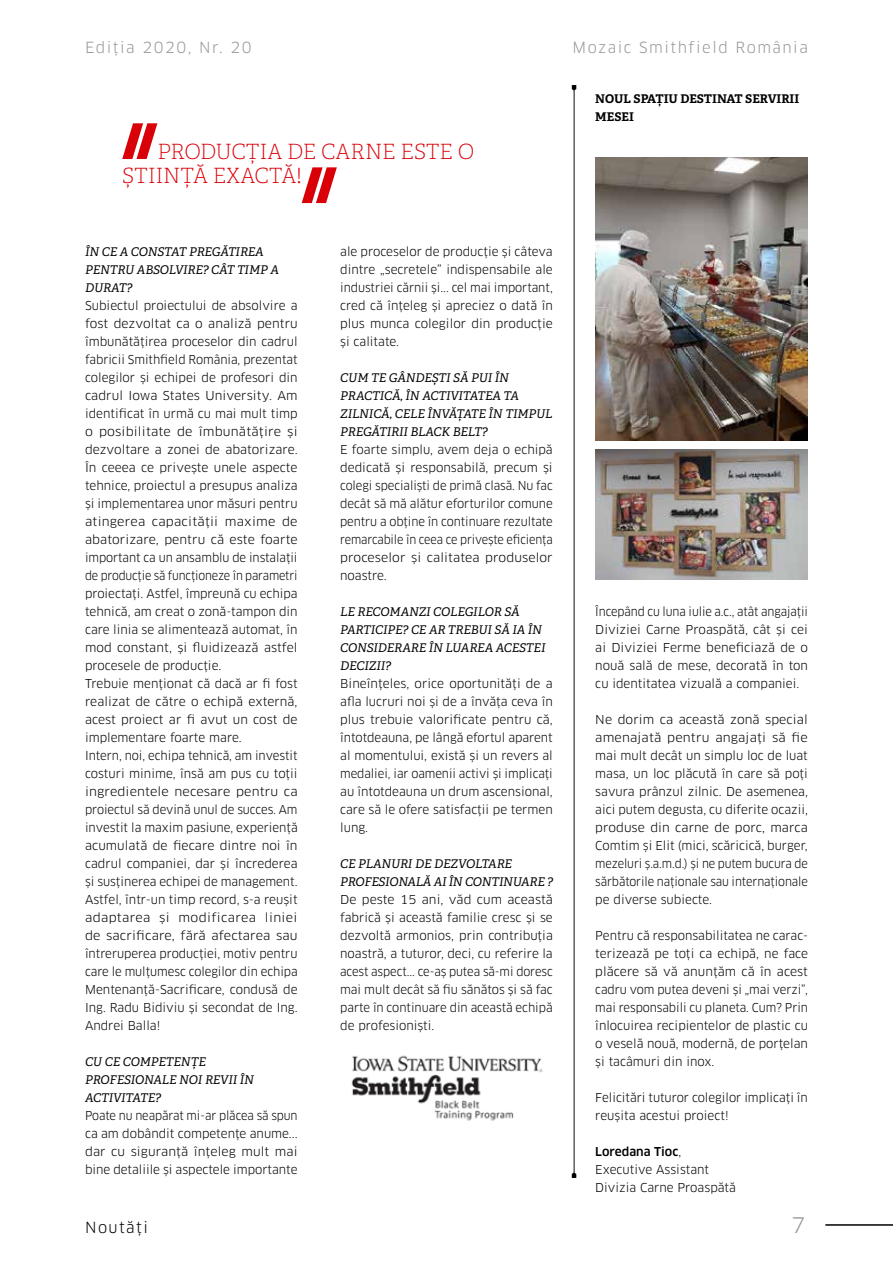
<style>
.page{position:relative;width:893px;height:1263px;background:#fff}
.page>*{position:absolute;margin:0;border:0;box-sizing:border-box;transform-origin:0 0}
.t1{font:21px/24px "Adelle PE Th";color:#d90008}
.t2{font:21px "Clan Pro";color:#98989c}
.t3{font:15px "Clan Pro";letter-spacing:.1em;color:#98989c}
.t4{font:15px "Clan Pro";letter-spacing:.1em;color:#000}
.t5{font:12px/18px "Clan Pro";color:#000;text-align:justify}
.t6{font:12px/18px "Clan Pro";color:#000;text-align:justify;scale:1.05 1}
.t7{font:italic 12px/18px "Adelle PE";color:#000}
.t8{font:12px/18px "Clan Pro";color:#000;text-align:justify;scale:1.04 1}
.t9{font:12px/18px "Clan Pro";color:#000;text-align:justify;scale:.94 1}
.t10{font:12px/18px "Clan Pro";color:#000;text-align:justify;scale:.95 1}
.t11{font:700 12px/18px "Adelle PE";color:#000}
.s1{font-weight:500}
</style>
<div class="page">
<hr style="left:825px;top:1224px;width:68px;height:2px;background:#000">
<svg style="left:122px;top:123px;width:35px;height:36px"></svg>
<img style="left:351px;top:1055px;width:192px;height:66px">
<img style="left:595px;top:157px;width:213px;height:284px">
<img style="left:595px;top:450px;width:213px;height:130px">
<svg style="left:572px;top:85px;width:4px;height:1093px"></svg>
<svg style="left:302px;top:167px;width:35px;height:36px"></svg>
<p class="t3" style="left:85px;top:39px;width:168px">Ediția 2020, Nr. 20</p>
<p class="t3" style="left:572px;top:39px;width:237px">Mozaic Smithfield România</p>
<h1 class="t1" style="left:122px;top:139px;width:354px;text-indent:35px">PRODUCȚIA DE CARNE ESTE O<br>ȘTIINȚĂ EXACTĂ!</h1>
<p class="t7" style="left:85px;top:242px;width:195px">ÎN CE A CONSTAT PREGĂTIREA<br>PENTRU ABSOLVIRE? CÂT TIMP A<br>DURAT?</p>
<p class="t5" style="left:85px;top:297px;width:214px;text-align:left">Subiectul proiectului de absolvire a fost dezvoltat ca o analiză pentru îmbunătățirea proceselor din cadrul fabricii Smithfield România, prezentat colegilor și echipei de profesori din cadrul Iowa States University. Am identificat în urmă cu mai mult timp o posibilitate de îmbunătățire și dezvoltare a zonei de abatorizare.<br>În ceeea ce privește unele aspecte tehnice, proiectul a presupus analiza și implementarea unor măsuri pentru atingerea capacității maxime de abatorizare, pentru că este foarte important ca un ansamblu de instalații de producție să funcționeze în parametri proiectați. Astfel, împreună cu echipa tehnică, am creat o zonă-tampon din care linia se alimentează automat, în mod constant, și fluidizează astfel procesele de producție.<br>Trebuie menționat că dacă ar fi fost realizat de către o echipă externă, acest proiect ar fi avut un cost de implementare foarte mare.<br>Intern, noi, echipa tehnică, am investit costuri minime, însă am pus cu toții ingredientele necesare pentru ca proiectul să devină unul de succes. Am investit la maxim pasiune, experiență acumulată de fiecare dintre noi în cadrul companiei, dar și încrederea și susținerea echipei de management.<br>Astfel, într-un timp record, s-a reușit adaptarea și modificarea liniei de sacrificare, fără afectarea sau întreruperea producției, motiv pentru care le mulțumesc colegilor din echipa Mentenanță-Sacrificare, condusă de Ing. Radu Bidiviu și secondat de Ing.<br>Andrei Balla!</p>
<p class="t7" style="left:85px;top:1052px;width:170px">CU CE COMPETENȚE<br>PROFESIONALE NOI REVII ÎN<br>ACTIVITATE?</p>
<p class="t10" style="left:85px;top:1107px;width:225px">Poate nu neapărat mi-ar plăcea să spun ca am dobândit competențe anume... dar cu siguranță înțeleg mult mai bine detaliile și aspectele importante</p>
<p class="t5" style="left:340px;top:243px;width:214px">ale proceselor de producție și câteva dintre „secretele” indispensabile ale industriei cărnii și... cel mai important, cred că înțeleg și apreciez o dată în plus munca colegilor din producție și calitate.</p>
<p class="t7" style="left:340px;top:368px;width:214px">CUM TE GÂNDEȘTI SĂ PUI ÎN<br>PRACTICĂ, ÎN ACTIVITATEA TA<br>ZILNICĂ, CELE ÎNVĂȚATE ÎN TIMPUL<br>PREGĂTIRII BLACK BELT?</p>
<p class="t5" style="left:340px;top:441px;width:214px">E foarte simplu, avem deja o echipă dedicată și responsabilă, precum și colegi specialiști de primă clasă. Nu fac decât să mă alătur eforturilor comune pentru a obține în continuare rezultate remarcabile în ceea ce privește eficiența proceselor și calitatea produselor noastre.</p>
<p class="t7" style="left:340px;top:602px;width:207px">LE RECOMANZI COLEGILOR SĂ<br>PARTICIPE? CE AR TREBUI SĂ IA ÎN<br>CONSIDERARE ÎN LUAREA ACESTEI<br>DECIZII?</p>
<p class="t5" style="left:340px;top:675px;width:214px">Bineînțeles, orice oportunități de a afla lucruri noi și de a învăța ceva în plus trebuie valorificate pentru că, întotdeauna, pe lângă efortul aparent al momentului, există și un revers al medaliei, iar oamenii activi și implicați au întotdeauna un drum ascensional, care să le ofere satisfacții pe termen lung.</p>
<p class="t7" style="left:340px;top:854px;width:214px">CE PLANURI DE DEZVOLTARE<br>PROFESIONALĂ AI ÎN CONTINUARE ?</p>
<p class="t8" style="left:340px;top:891px;width:206px">De peste 15 ani, văd cum această fabrică și această familie cresc și se dezvoltă armonios, prin contribuția noastră, a tuturor, deci, cu referire la acest aspect... ce-aș putea să-mi doresc mai mult decât să fiu sănătos și să fac parte în continuare din această echipă de profesioniști.</p>
<p class="t11" style="left:595px;top:89px;width:205px">NOUL SPAȚIU DESTINAT SERVIRII<br>MESEI</p>
<p class="t9" style="left:595px;top:603px;width:228px">Începând cu luna iulie a.c., atât angajații Diviziei Carne Proaspătă, cât și cei ai Diviziei Ferme beneficiază de o nouă sală de mese, decorată în ton cu identitatea vizuală a companiei.</p>
<p class="t6" style="left:595px;top:711px;width:204px">Ne dorim ca această zonă special amenajată pentru angajați să fie mai mult decât un simplu loc de luat masa, un loc plăcută în care să poți savura prânzul zilnic. De asemenea, aici putem degusta, cu diferite ocazii, produse din carne de porc, marca Comtim și Elit (mici, scăricică, burger, mezeluri ș.a.m.d.) și ne putem bucura de sărbătorile naționale sau internaționale pe diverse subiecte.</p>
<p class="t5" style="left:595px;top:927px;width:214px">Pentru că responsabilitatea ne carac&shy;terizează pe toți ca echipă, ne face plăcere să vă anunțăm că în acest cadru vom putea deveni și „mai verzi”, mai responsabili cu planeta. Cum? Prin înlocuirea recipientelor de plastic cu o veselă nouă, modernă, de porțelan și tacâmuri din inox.</p>
<p class="t5" style="left:595px;top:1089px;width:214px">Felicitări tuturor colegilor implicați în reușita acestui proiect!</p>
<p class="t5" style="left:595px;top:1143px;width:142px;text-align:left"><span class="s1">Loredana Tioc</span>,<br>Executive Assistant<br>Divizia Carne Proaspătă</p>
<p class="t4" style="left:85px;top:1219px;width:65px">Noutăți</p>
<h1 class="t2" style="left:791px;top:1213px;width:15px">7</h1>
</div>
